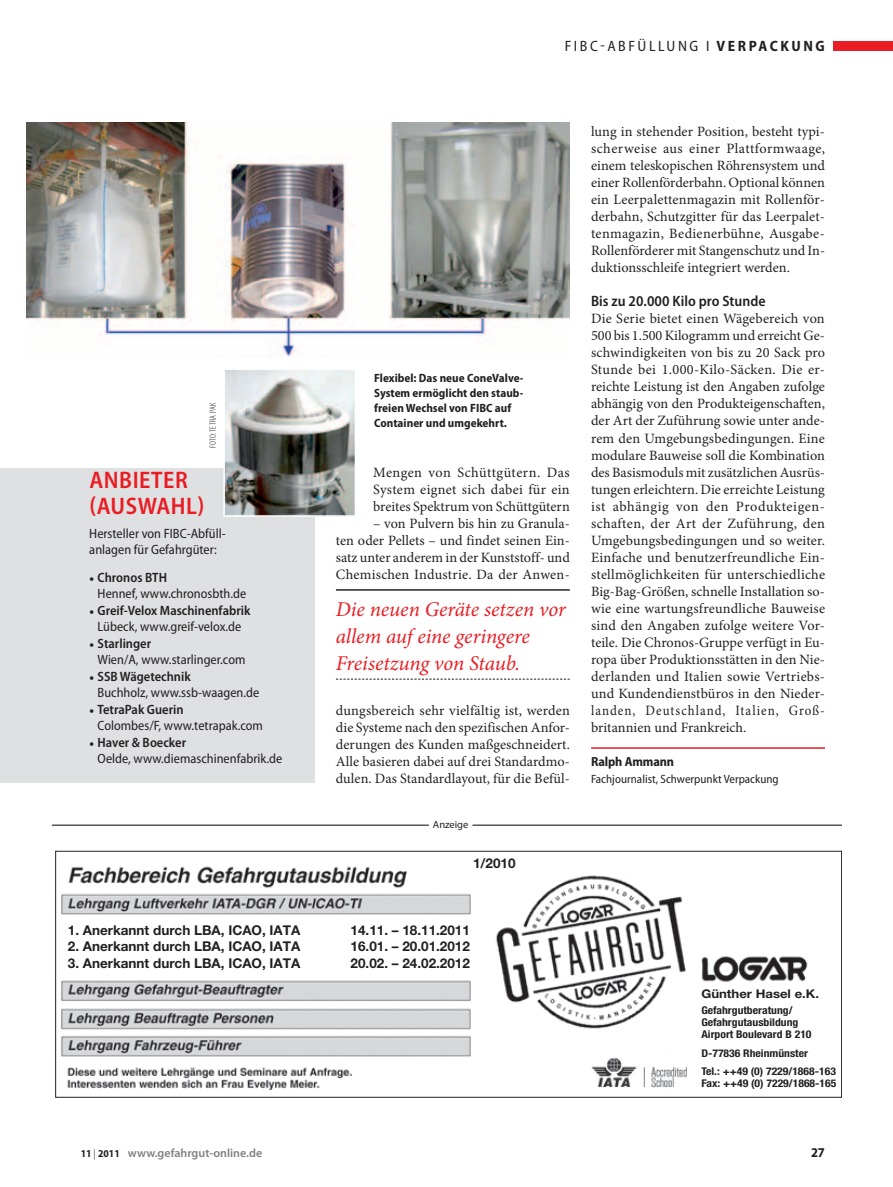
<style>
.page{position:relative;width:893px;height:1187px;background:#fff}
.page>*{position:absolute;margin:0;border:0;box-sizing:border-box;transform-origin:0 0}
.t1{font:600 semi-condensed 24px/25.5px "Myriad Pro";letter-spacing:.02em;color:#e91d23}
.t2{font:italic 21px/27px "Minion Pro";letter-spacing:-.005em;color:#e91d23}
.t3{font:600 semi-condensed 15px "Myriad Pro";color:#231f20}
.t4{font:semi-condensed 15px "Myriad Pro";color:#231f20}
.t5{font:700 semi-condensed 15px "Myriad Pro";color:#231f20}
.t6{font:14.25px/17px "Minion Pro";letter-spacing:.005em;color:#231f20;text-align:justify}
.t7{font:semi-condensed 13.5px/16.5px "Myriad Pro";color:#231f20}
.t8{font:700 13.5px/16.5px "Helvetica Neue";color:#231f20;text-align:justify}
.t9{font:600 semi-condensed 13.5px/16.5px "Myriad Pro";color:#231f20;text-align:center}
.t10{font:700 semi-condensed 13.5px "Myriad Pro";color:#231f20}
.t11{font:700 semi-condensed 13.2px "Myriad Pro";letter-spacing:-.01em;color:#231f20}
.t12{font:700 semi-condensed 12px/15px "Myriad Pro";color:#231f20}
.t13{font:semi-condensed 12px "Myriad Pro";color:#231f20}
.t14{font:600 12px "Myriad Pro";color:#7e8082}
.t15{font:700 12px "Helvetica Neue";color:#231f20;scale:1.1 1}
.t16{font:700 condensed 10.65px/12px "Helvetica Neue";color:#231f20;scale:1.1 1}
.t17{font:10.5px "Myriad Pro";color:#231f20}
.t18{font:300 condensed 9px "Myriad Pro";letter-spacing:.02em;color:#231f20}
.s1{font-family:"Minion Pro";font-stretch:normal}
.s2{font-weight:600}
.s3{font-family:"Minion Pro";font-weight:400;font-stretch:normal}
.s4{font-weight:400}
.s5{font-weight:700;font-stretch:semi-condensed;font-size:10.5px;color:#231f20}
.s6{font-weight:300;font-size:10.5px;color:#231f20}
</style>
<div class="page">
<hr style="left:52px;top:824px;width:790px;height:1px;background:#231f20">
<div style="left:430px;top:816px;width:42px;height:16px;background:#fff"></div>
<hr style="left:591px;top:747px;width:234px;height:1px;background:#e91d23">
<img style="left:27px;top:123px;width:543px;height:234px">
<div style="left:0;top:468px;width:315px;height:314px;background:#dfe0e2"></div>
<hr style="left:336px;top:589px;width:234px;height:1px;background:#231f20">
<svg style="left:336px;top:678px;width:234px;height:1px"></svg>
<img style="left:226px;top:371px;width:127px;height:143px">
<div style="left:223px;top:368px;width:133px;height:149px;border:2px solid #fff"></div>
<div style="left:55px;top:850px;width:787px;height:247px;border:1px solid #231f20"></div>
<img style="left:61px;top:866px;width:747px;height:225px">
<div style="left:461px;top:860px;width:73px;height:21px;background:#fff"></div>
<img style="left:591px;top:1057px;width:97px;height:30px">
<div style="left:833px;top:41px;width:60px;height:10px;background:#e91d23"></div>
<p class="t18" style="left:208px;top:447px;width:46px;rotate:-90deg">Foto: Tetra Pak</p>
<h1 class="t1" style="left:90px;top:467px;width:116px">anbieter (auswahl)</h1>
<p class="t7" style="left:89px;top:525px;width:138px">Hersteller von FIBC-Abfüll&shy;anlagen für Gefahrgüter:</p>
<p class="t7" style="left:98px;top:569px;width:150px;text-indent:-8px"><span class="s1">•</span> <span class="s2">Chronos BTH<br></span>Hennef, www.chronosbth.de</p>
<p class="t9" style="left:89px;top:602px;width:163px"><span class="s3">•</span> Greif-Velox Maschinenfabrik<br><span class="s4">Lübeck, www.greif-velox.de</span></p>
<p class="t7" style="left:98px;top:635px;width:149px;text-indent:-8px"><span class="s1">•</span> <span class="s2">Starlinger<br></span>Wien/A, www.starlinger.com</p>
<p class="t7" style="left:98px;top:668px;width:163px;text-indent:-8px"><span class="s1">•</span> <span class="s2">SSB Wägetechnik<br></span>Buchholz, www.ssb-waagen.de</p>
<p class="t7" style="left:98px;top:701px;width:167px;text-indent:-8px"><span class="s1">•</span> <span class="s2">TetraPak Guerin<br></span>Colombes/F, www.tetrapak.com</p>
<p class="t7" style="left:98px;top:734px;width:186px;text-indent:-8px"><span class="s1">•</span> <span class="s2">Haver &amp; Boecker<br></span>Oelde, www.diemaschinenfabrik.de</p>
<p class="t8" style="left:68px;top:921px;width:234px">1. Anerkannt durch LBA, ICAO, IATA</p>
<p class="t8" style="left:68px;top:937px;width:234px">2. Anerkannt durch LBA, ICAO, IATA</p>
<p class="t8" style="left:68px;top:954px;width:234px">3. Anerkannt durch LBA, ICAO, IATA</p>
<p class="t4" style="left:565px;top:38px;width:9px">fibc</p>
<p class="t4" style="left:600px;top:38px;width:17px">-abf</p>
<p class="t4" style="left:638px;top:38px;width:22px">üllung</p>
<p class="t5" style="left:706px;top:38px;width:120px"><span class="s4">i</span> verpac kung</p>
<p class="t12" style="left:374px;top:371px;width:151px">Flexibel: Das neue ConeValve-<br>System ermöglicht den staub&shy;freien Wechsel von FIBC auf<br>Container und umgekehrt.</p>
<p class="t6" style="left:373px;top:463px;width:198px">Mengen von Schüttgütern. Das System eignet sich dabei für ein breites Spektrum von Schüttgütern</p>
<p class="t6" style="left:336px;top:514px;width:235px;text-indent:37px">– von Pulvern bis hin zu Granula&shy;ten oder Pellets – und findet seinen Ein&shy;satz unter anderem in der Kunststoff- und Chemischen Industrie. Da der Anwen-</p>
<h2 class="t2" style="left:336px;top:596px;width:231px">Die neuen Geräte setzen vor allem auf eine geringere<br>Freisetzung von Staub.</h2>
<p class="t6" style="left:336px;top:701px;width:236px">dungsbereich sehr vielfältig ist, werden die Systeme nach den spezifischen Anfor&shy;derungen des Kunden maßgeschneidert.<br>Alle basieren dabei auf drei Standardmo&shy;dulen. Das Standardlayout, für die Befül-</p>
<p class="t17" style="left:433px;top:818px;width:37px">Anzeige</p>
<p class="t8" style="left:473px;top:854px;width:44px">1/2010</p>
<p class="t6" style="left:591px;top:123px;width:235px">lung in stehender Position, besteht typi&shy;scherweise aus einer Plattformwaage, einem teleskopischen Röhrensystem und einer Rollenförderbahn. Optional können ein Leerpalettenmagazin mit Rollenför&shy;derbahn, Schutzgitter für das Leerpalet&shy;tenmagazin, Bedienerbühne, Ausgabe-Rollenförderer mit Stangenschutz und In&shy;duktionsschleife integriert werden.</p>
<p class="t3" style="left:591px;top:293px;width:176px">Bis zu 20.000 Kilo pro Stunde</p>
<p class="t6" style="left:591px;top:310px;width:236px;text-align:left">Die Serie bietet einen Wägebereich von 500 bis 1.500 Kilogramm und erreicht Ge&shy;schwindigkeiten von bis zu 20 Sack pro Stunde bei 1.000-Kilo-Säcken. Die er&shy;reichte Leistung ist den Angaben zufolge abhängig von den Produkteigenschaften, der Art der Zuführung sowie unter ande&shy;rem den Umgebungsbedingungen. Eine modulare Bauweise soll die Kombination des Basismoduls mit zusätzlichen Ausrüs&shy;tungen erleichtern. Die erreichte Leistung ist abhängig von den Produkteigen&shy;schaften, der Art der Zuführung, den Umgebungsbedingungen und so weiter.<br>Einfache und benutzerfreundliche Ein&shy;stellmöglichkeiten für unterschiedliche Big-Bag-Größen, schnelle Installation so&shy;wie eine wartungsfreundliche Bauweise sind den Angaben zufolge weitere Vor&shy;teile. Die Chronos-Gruppe verfügt in Eu&shy;ropa über Produktionsstätten in den Nie&shy;derlanden und Italien sowie Vertriebs&shy;und Kundendienstbüros in den Nieder&shy;landen, Deutschland, Italien, Groß&shy;britannien und Frankreich.</p>
<p class="t11" style="left:591px;top:754px;width:85px">Ralph Ammann</p>
<p class="t13" style="left:591px;top:772px;width:189px">Fachjournalist, Schwerpunkt Verpackung</p>
<p class="t8" style="left:351px;top:921px;width:121px">14.11. – 18.11.2011<br>16.01. – 20.01.2012<br>20.02. – 24.02.2012</p>
<p class="t15" style="left:701px;top:986px;width:108px">Günther Hasel e.K.</p>
<p class="t16" style="left:701px;top:1004px;width:102px">Gefahrgutberatung/<br>Gefahrgutausbildung<br>Airport Boulevard B 210</p>
<p class="t16" style="left:701px;top:1043px;width:124px;line-height:18px">D-77836 Rheinmünster<br>Tel.: ++49 (0) 7229/1868-163</p>
<p class="t16" style="left:701px;top:1076px;width:124px">Fax: ++49 (0) 7229/1868-165</p>
<p class="t14" style="left:81px;top:1145px;width:183px"><span class="s5">11</span> <span class="s6">|</span> <span class="s5">2011</span> www.gefahrgut-online.de</p>
<p class="t10" style="left:811px;top:1144px;width:15px">27</p>
</div>
